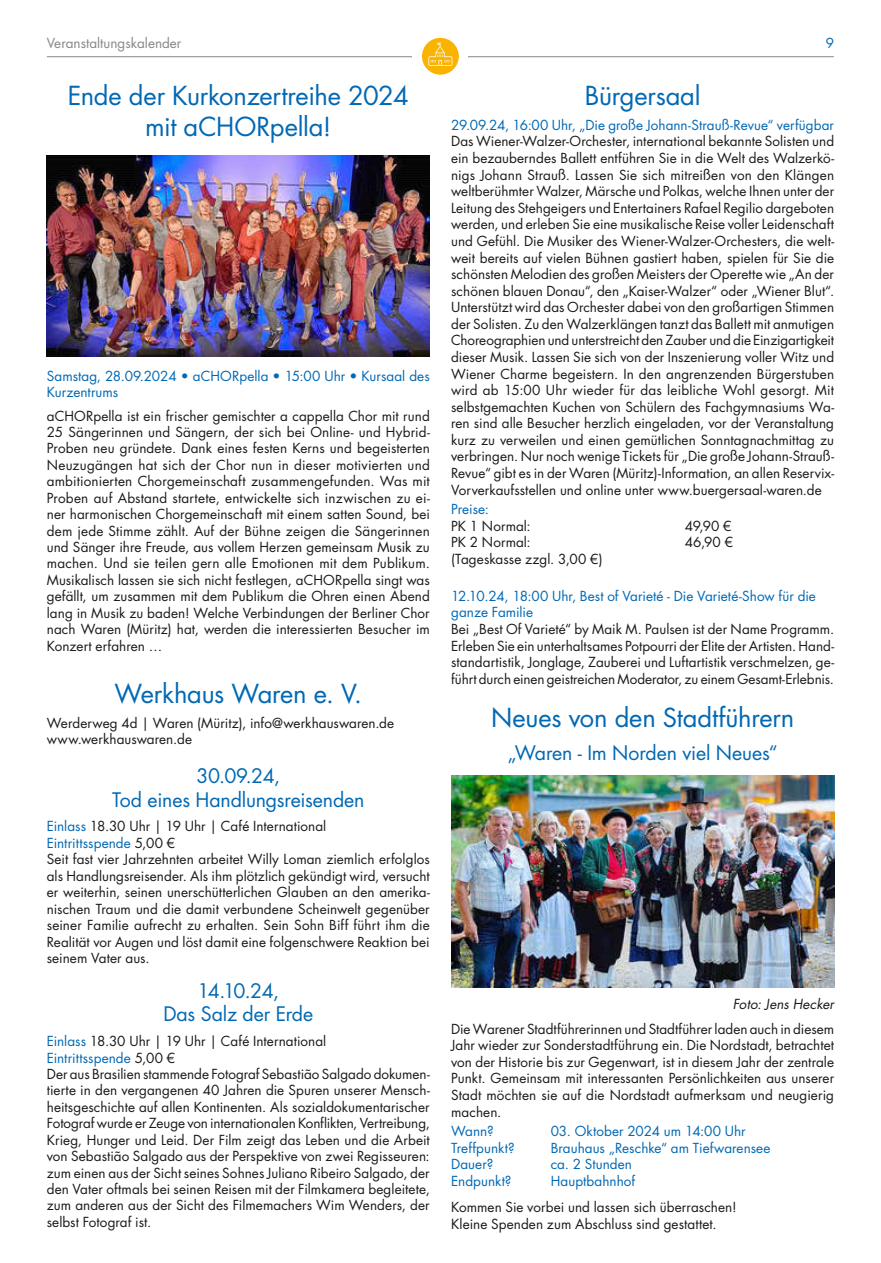
<style>
.page{position:relative;width:881px;height:1263px;background:#fff}
.page>*{position:absolute;margin:0;border:0;box-sizing:border-box;transform-origin:0 0}
.t1{font:25.5px/30.9px "Futura LT";letter-spacing:-.01em;color:#0068b4;text-align:center}
.t2{font:19.5px/23.7px "Futura LT";letter-spacing:-.01em;color:#0068b4;text-align:center}
.t3{font:13.5px/16.5px "Futura LT";letter-spacing:.005em;color:#1a1a18;text-align:justify}
.t4{font:13.5px/16.6px "Futura LT";letter-spacing:.005em;color:#0068b4}
.t5{font:13.5px "Futura LT";color:#868786}
.t6{font:italic 13.5px "Futura LT";letter-spacing:.01em;color:#1a1a18}
.s1{color:#0068b4}
</style>
<div class="page">
<hr style="left:47px;top:56px;width:786px;height:1px;background:#868786">
<div style="left:412px;top:47px;width:55px;height:19px;background:#fff"></div>
<div style="left:422px;top:38px;width:36px;height:37px;background:#fab400;border-radius:50%"></div>
<svg style="left:428px;top:42px;width:24px;height:24px"></svg>
<img style="left:451px;top:775px;width:382px;height:213px">
<img style="left:47px;top:156px;width:382px;height:200px">
<p class="t5" style="left:47px;top:35px;width:136px">Veranstaltungskalender</p>
<p class="t4" style="left:825px;top:35px;width:10px">9</p>
<h1 class="t1" style="left:584px;top:80px;width:117px">Bürgersaal</h1>
<p class="t4" style="left:451px;top:117px;width:384px">29.09.24, 16:00 Uhr, „Die große Johann-Strauß-Revue“ verfügbar</p>
<p class="t3" style="left:451px;top:133px;width:384px">Das Wiener-Walzer-Orchester, international bekannte Solisten und ein bezauberndes Ballett entführen Sie in die Welt des Walzerkö&shy;nigs Johann Strauß. Lassen Sie sich mitreißen von den Klängen weltberühmter Walzer, Märsche und Polkas, welche Ihnen unter der Leitung des Stehgeigers und Entertainers Rafael Regilio dargeboten werden, und erleben Sie eine musikalische Reise voller Leidenschaft und Gefühl. Die Musiker des Wiener-Walzer-Orchesters, die welt&shy;weit bereits auf vielen Bühnen gastiert haben, spielen für Sie die schönsten Melodien des großen Meisters der Operette wie „An der schönen blauen Donau“, den „Kaiser-Walzer“ oder „Wiener Blut“.<br>Unterstützt wird das Orchester dabei von den großartigen Stimmen der Solisten. Zu den Walzerklängen tanzt das Ballett mit anmutigen Choreographien und unterstreicht den Zauber und die Einzigartigkeit dieser Musik. Lassen Sie sich von der Inszenierung voller Witz und Wiener Charme begeistern. In den angrenzenden Bürgerstuben wird ab 15:00 Uhr wieder für das leibliche Wohl gesorgt. Mit selbstgemachten Kuchen von Schülern des Fachgymnasiums Wa&shy;ren sind alle Besucher herzlich eingeladen, vor der Veranstaltung kurz zu verweilen und einen gemütlichen Sonntagnachmittag zu verbringen. Nur noch wenige Tickets für „Die große Johann-Strauß-Revue“ gibt es in der Waren (Müritz)-Information, an allen Reservix-Vorverkaufsstellen und online unter www.buergersaal-waren.de</p>
<p class="t4" style="left:451px;top:501px;width:39px">Preise:</p>
<p class="t3" style="left:451px;top:518px;width:81px">PK 1 Normal:</p>
<p class="t3" style="left:684px;top:518px;width:48px">49,90 €</p>
<p class="t3" style="left:451px;top:534px;width:81px">PK 2 Normal:</p>
<p class="t3" style="left:684px;top:534px;width:50px">46,90 €</p>
<p class="t3" style="left:451px;top:551px;width:153px">(Tageskasse zzgl. 3,00 €)</p>
<p class="t4" style="left:451px;top:588px;width:366px">12.10.24, 18:00 Uhr, Best of Varieté - Die Varieté-Show für die ganze Familie</p>
<p class="t3" style="left:451px;top:621px;width:384px">Bei „Best Of Varieté“ by Maik M. Paulsen ist der Name Programm.<br>Erleben Sie ein unterhaltsames Potpourri der Elite der Artisten. Hand&shy;standartistik, Jonglage, Zauberei und Luftartistik verschmelzen, ge&shy;führt durch einen geistreichen Moderator, zu einem Gesamt-Erlebnis.</p>
<h1 class="t1" style="left:491px;top:703px;width:304px">Neues von den Stadtführern</h1>
<h2 class="t2" style="left:507px;top:741px;width:271px">„Waren - Im Norden viel Neues“</h2>
<h1 class="t1" style="left:68px;top:80px;width:342px">Ende der Kurkonzertreihe 2024 mit aCHORpella!</h1>
<p class="t4" style="left:47px;top:368px;width:384px">Samstag, 28.09.2024 • aCHORpella • 15:00 Uhr • Kursaal des<br>Kurzentrums</p>
<p class="t3" style="left:47px;top:407px;width:384px">aCHORpella ist ein frischer gemischter a cappella Chor mit rund 25 Sängerinnen und Sängern, der sich bei Online- und Hybrid-Proben neu gründete. Dank eines festen Kerns und begeisterten Neuzugängen hat sich der Chor nun in dieser motivierten und ambitionierten Chorgemeinschaft zusammengefunden. Was mit Proben auf Abstand startete, entwickelte sich inzwischen zu ei&shy;ner harmonischen Chorgemeinschaft mit einem satten Sound, bei dem jede Stimme zählt. Auf der Bühne zeigen die Sängerinnen und Sänger ihre Freude, aus vollem Herzen gemeinsam Musik zu machen. Und sie teilen gern alle Emotionen mit dem Publikum.<br>Musikalisch lassen sie sich nicht festlegen, aCHORpella singt was gefällt, um zusammen mit dem Publikum die Ohren einen Abend lang in Musik zu baden! Welche Verbindungen der Berliner Chor nach Waren (Müritz) hat, werden die interessierten Besucher im Konzert erfahren …</p>
<h1 class="t1" style="left:114px;top:678px;width:249px">Werkhaus Waren e. V.</h1>
<p class="t3" style="left:47px;top:714px;width:349px">Werderweg 4d | Waren (Müritz), info@werkhauswaren.de www.werkhauswaren.de</p>
<h2 class="t2" style="left:112px;top:764px;width:254px">30.09.24,<br>Tod eines Handlungsreisenden</h2>
<p class="t3" style="left:47px;top:818px;width:384px;text-align:left"><span class="s1">Einlass</span> 18.30 Uhr | 19 Uhr | Café International<br><span class="s1">Eintrittsspende</span> 5,00 €<br>Seit fast vier Jahrzehnten arbeitet Willy Loman ziemlich erfolglos als Handlungsreisender. Als ihm plötzlich gekündigt wird, versucht er weiterhin, seinen unerschütterlichen Glauben an den amerika&shy;nischen Traum und die damit verbundene Scheinwelt gegenüber seiner Familie aufrecht zu erhalten. Sein Sohn Biff führt ihm die Realität vor Augen und löst damit eine folgenschwere Reaktion bei seinem Vater aus.</p>
<h2 class="t2" style="left:163px;top:979px;width:151px">14.10.24,<br>Das Salz der Erde</h2>
<p class="t3" style="left:47px;top:1033px;width:384px;text-align:left"><span class="s1">Einlass</span> 18.30 Uhr | 19 Uhr | Café International<br><span class="s1">Eintrittsspende</span> 5,00 €<br>Der aus Brasilien stammende Fotograf Sebastião Salgado dokumen&shy;tierte in den vergangenen 40 Jahren die Spuren unserer Mensch&shy;heitsgeschichte auf allen Kontinenten. Als sozialdokumentarischer Fotograf wurde er Zeuge von internationalen Konflikten, Vertreibung, Krieg, Hunger und Leid. Der Film zeigt das Leben und die Arbeit von Sebastião Salgado aus der Perspektive von zwei Regisseuren: zum einen aus der Sicht seines Sohnes Juliano Ribeiro Salgado, der den Vater oftmals bei seinen Reisen mit der Filmkamera begleitete, zum anderen aus der Sicht des Filmemachers Wim Wenders, der selbst Fotograf ist.</p>
<p class="t6" style="left:732px;top:995px;width:103px">Foto: Jens Hecker</p>
<p class="t3" style="left:451px;top:1020px;width:384px">Die Warener Stadtführerinnen und Stadtführer laden auch in diesem Jahr wieder zur Sonderstadtführung ein. Die Nordstadt, betrachtet von der Historie bis zur Gegenwart, ist in diesem Jahr der zentrale Punkt. Gemeinsam mit interessanten Persönlichkeiten aus unserer Stadt möchten sie auf die Nordstadt aufmerksam und neugierig machen.</p>
<p class="t4" style="left:451px;top:1123px;width:44px">Wann?</p>
<p class="t4" style="left:550px;top:1123px;width:196px">03. Oktober 2024 um 14:00 Uhr</p>
<p class="t4" style="left:451px;top:1140px;width:65px">Treffpunkt?</p>
<p class="t4" style="left:550px;top:1140px;width:221px">Brauhaus „Reschke“ am Tiefwarensee</p>
<p class="t4" style="left:451px;top:1156px;width:44px">Dauer?</p>
<p class="t4" style="left:550px;top:1156px;width:83px">ca. 2 Stunden</p>
<p class="t4" style="left:451px;top:1172px;width:62px">Endpunkt?</p>
<p class="t4" style="left:550px;top:1172px;width:86px">Hauptbahnhof</p>
<p class="t3" style="left:451px;top:1199px;width:287px">Kommen Sie vorbei und lassen sich überraschen!<br>Kleine Spenden zum Abschluss sind gestattet.</p>
</div>
